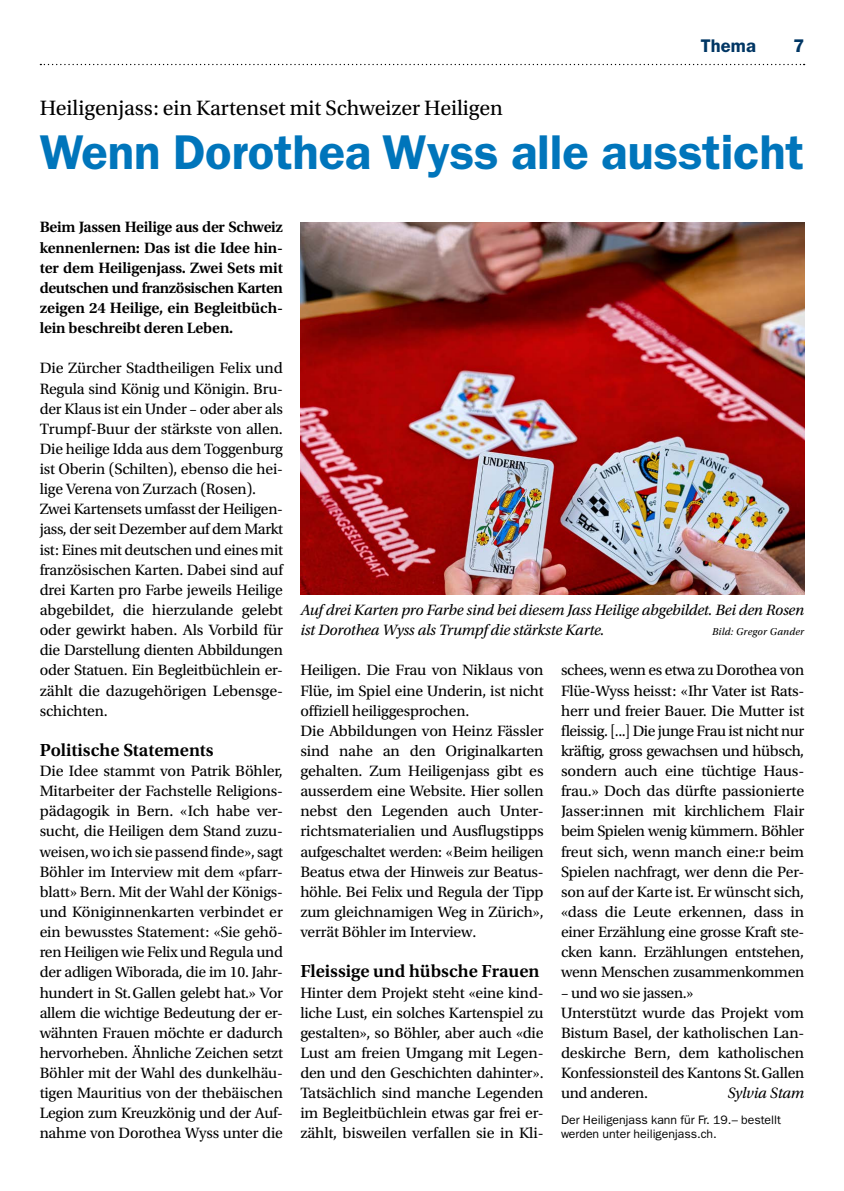
<style>
.page{position:relative;width:844px;height:1191px;background:#fff}
.page>*{position:absolute;margin:0;border:0;box-sizing:border-box;transform-origin:0 0}
.t1{font:600 49px "ITC Franklin Gothic Std";letter-spacing:-.005em;color:#0075bb}
.t2{font:21.88px "Utopia Std";color:#000}
.t3{font:600 18.38px "Utopia Std";color:#000}
.t4{font:600 18.38px "ITC Franklin Gothic Std";letter-spacing:.005em;color:#003664}
.t5{font:15.75px/20.1px "Utopia Std";letter-spacing:-.01em;color:#000}
.t6{font:600 15.75px/20.1px "Utopia Std";letter-spacing:-.01em;color:#000;text-align:justify}
.t7{font:italic 15.75px/20.1px "Utopia Std";letter-spacing:-.015em;color:#000}
.t8{font:12.25px/14.9px "ITC Franklin Gothic Std";color:#000}
.t9{font:italic 10.5px "Utopia Std";letter-spacing:.02em;color:#000}
</style>
<div class="page">
<img style="left:300px;top:222px;width:504px;height:373px">
<svg style="left:40px;top:64px;width:764px;height:1px"></svg>
<p class="t4" style="left:700px;top:35px;width:57px">Thema</p>
<p class="t4" style="left:793px;top:35px;width:13px">7</p>
<h2 class="t2" style="left:40px;top:96px;width:464px">Heiligenjass: ein Kartenset mit Schweizer Heiligen</h2>
<h1 class="t1" style="left:40px;top:123px;width:765px">Wenn Dorothea Wyss alle aussticht</h1>
<p class="t6" style="left:40px;top:217px;width:245px">Beim Jassen Heilige aus der Schweiz kennenlernen: Das ist die Idee hin&shy;ter dem Heiligenjass. Zwei Sets mit deutschen und französischen Karten zeigen 24 Heilige, ein Begleitbüch&shy;lein beschreibt deren Leben.</p>
<p class="t5" style="left:40px;top:358px;width:245px">Die Zürcher Stadtheiligen Felix und Regula sind König und Königin. Bru&shy;der Klaus ist ein Under – oder aber als Trumpf-Buur der stärkste von allen.<br>Die heilige Idda aus dem Toggenburg ist Oberin (Schilten), ebenso die hei&shy;lige Verena von Zurzach (Rosen).<br>Zwei Kartensets umfasst der Heiligen&shy;jass, der seit Dezember auf dem Markt ist: Eines mit deutschen und eines mit französischen Karten. Dabei sind auf drei Karten pro Farbe jeweils Heilige abgebildet, die hierzulande gelebt oder gewirkt haben. Als Vorbild für die Darstellung dienten Abbildungen oder Statuen. Ein Begleitbüchlein er&shy;zählt die dazugehörigen Lebensge&shy;schichten.</p>
<p class="t3" style="left:40px;top:739px;width:175px">Politische Statements</p>
<p class="t5" style="left:40px;top:761px;width:245px;text-align:justify">Die Idee stammt von Patrik Böhler, Mitarbeiter der Fachstelle Religions&shy;pädagogik in Bern. «Ich habe ver&shy;sucht, die Heiligen dem Stand zuzu&shy;weisen, wo ich sie passend finde», sagt Böhler im Interview mit dem «pfarr&shy;blatt» Bern. Mit der Wahl der Königs&shy;und Königinnenkarten verbindet er ein bewusstes Statement: «Sie gehö&shy;ren Heiligen wie Felix und Regula und der adligen Wiborada, die im 10. Jahr&shy;hundert in St.Gallen gelebt hat.» Vor allem die wichtige Bedeutung der er&shy;wähnten Frauen möchte er dadurch hervorheben. Ähnliche Zeichen setzt Böhler mit der Wahl des dunkelhäu&shy;tigen Mauritius von der thebäischen Legion zum Kreuzkönig und der Auf&shy;nahme von Dorothea Wyss unter die</p>
<p class="t7" style="left:300px;top:600px;width:505px">Auf drei Karten pro Farbe sind bei diesem Jass Heilige abgebildet. Bei den Rosen ist Dorothea Wyss als Trumpf die stärkste Karte.</p>
<p class="t9" style="left:711px;top:626px;width:94px">Bild: Gregor Gander</p>
<p class="t5" style="left:300px;top:660px;width:245px">Heiligen. Die Frau von Niklaus von Flüe, im Spiel eine Underin, ist nicht offiziell heiliggesprochen.<br>Die Abbildungen von Heinz Fässler sind nahe an den Originalkarten gehalten. Zum Heiligenjass gibt es ausserdem eine Website. Hier sollen nebst den Legenden auch Unter&shy;richtsmaterialien und Ausflugstipps aufgeschaltet werden: «Beim heiligen Beatus etwa der Hinweis zur Beatus&shy;höhle. Bei Felix und Regula der Tipp zum gleichnamigen Weg in Zürich», verrät Böhler im Interview.</p>
<p class="t3" style="left:300px;top:961px;width:241px">Fleissige und hübsche Frauen</p>
<p class="t5" style="left:300px;top:982px;width:245px;text-align:justify">Hinter dem Projekt steht «eine kind&shy;liche Lust, ein solches Kartenspiel zu gestalten», so Böhler, aber auch «die Lust am freien Umgang mit Legen&shy;den und den Geschichten dahinter».<br>Tatsächlich sind manche Legenden im Begleitbüchlein etwas gar frei er&shy;zählt, bisweilen verfallen sie in Kli-</p>
<p class="t5" style="left:561px;top:660px;width:245px;text-align:justify">schees, wenn es etwa zu Dorothea von Flüe-Wyss heisst: «Ihr Vater ist Rats&shy;herr und freier Bauer. Die Mutter ist fleissig. [...] Die junge Frau ist nicht nur kräftig, gross gewachsen und hübsch, sondern auch eine tüchtige Haus&shy;frau.» Doch das dürfte passionierte Jasser:innen mit kirchlichem Flair beim Spielen wenig kümmern. Böhler freut sich, wenn manch eine:r beim Spielen nachfragt, wer denn die Per&shy;son auf der Karte ist. Er wünscht sich, «dass die Leute erkennen, dass in einer Erzählung eine grosse Kraft ste&shy;cken kann. Erzählungen entstehen, wenn Menschen zusammenkommen</p>
<p class="t5" style="left:561px;top:982px;width:245px">– und wo sie jassen.»<br>Unterstützt wurde das Projekt vom<br>Bistum Basel, der katholischen Lan&shy;deskirche Bern, dem katholischen<br>Konfessionsteil des Kantons St.Gallen und anderen.</p>
<p class="t7" style="left:727px;top:1083px;width:78px">Sylvia Stam</p>
<p class="t8" style="left:561px;top:1112px;width:221px">Der Heiligenjass kann für Fr. 19.– bestellt werden unter heiligenjass.ch.</p>
</div>
